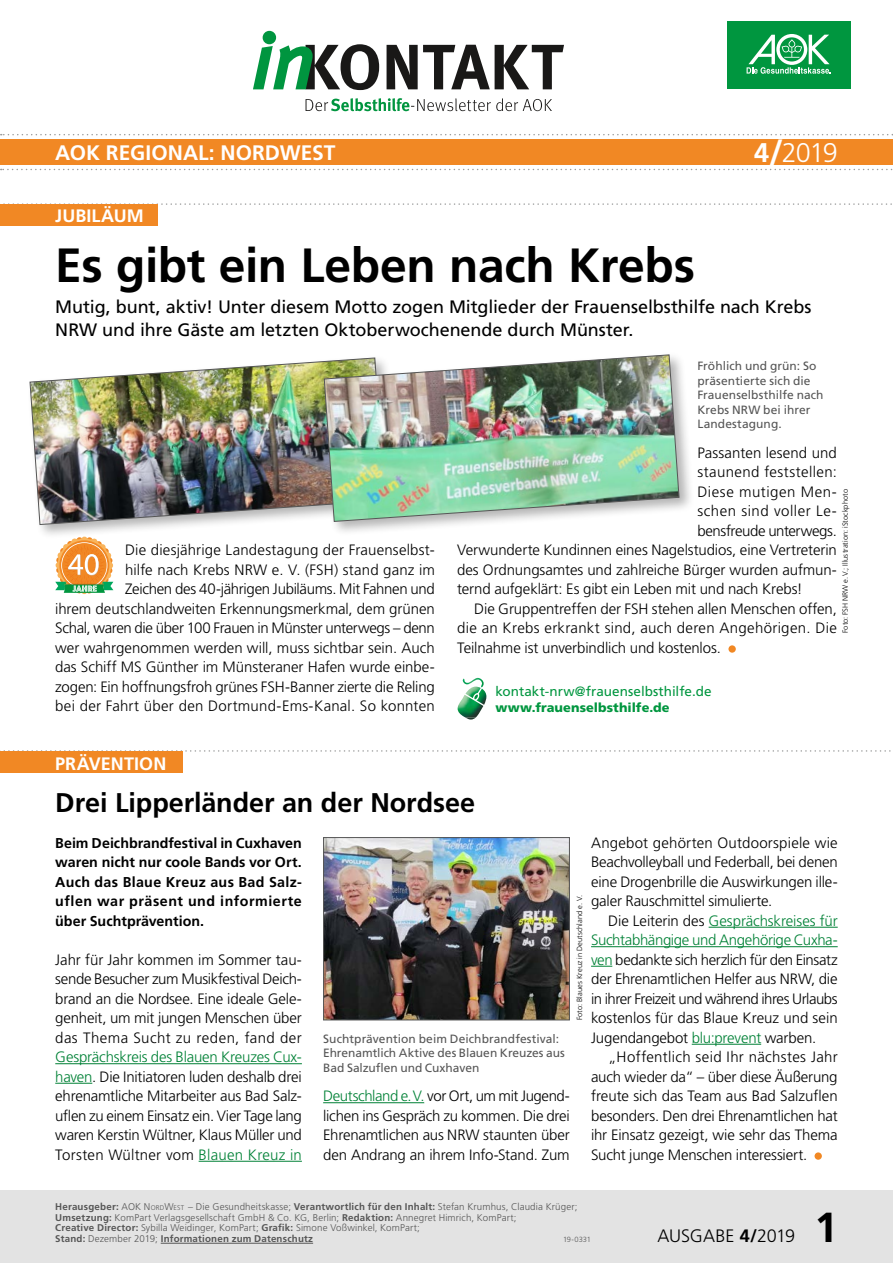
<style>
.page{position:relative;width:893px;height:1263px;background:#fff}
.page>*{position:absolute;margin:0;border:0;box-sizing:border-box;transform-origin:0 0}
.h2_Head_A_26-30pt_groß{font:700 48px "Frutiger LT";letter-spacing:-.005em;color:#000}
.t1{font:700 42px "Frutiger LT";color:#000}
.h2_Head_C_18pt_24_MELD_ohnVorsp{font:700 27px "Frutiger LT";letter-spacing:-.005em;color:#000}
.X_P_-_xx_Titel_xx{font:700 21px "Frutiger LT";color:#fff}
.P_Vorspann_A_Head_A_-_groß{font:18px/22.5px "Frutiger LT";letter-spacing:-.005em;color:#000}
.h1_xx_RUBRIK_xx{font:700 18px "Frutiger LT";letter-spacing:.005em;color:#fff}
.t2{font:300 18px "Frutiger LT";letter-spacing:-.005em;color:#000}
.P_copy_BLOCK_oE{font:300 15px/19.5px "Frutiger LT";letter-spacing:-.005em;color:#000;text-align:justify}
.P_copy_BLOCK_mE{font:300 15px/19.5px "Frutiger LT";letter-spacing:-.01em;color:#000;text-align:justify}
.P_copy_BLOCK_oE-2{font:300 15px "Frutiger LT";letter-spacing:.035em;color:#000}
.P_copy_BLOCK_oE-3{font:300 15px "Frutiger LT";letter-spacing:.025em;color:#000}
.P_copy_BLOCK_oE-4{font:300 15px "Frutiger LT";letter-spacing:-.025em;color:#000}
.P_Anlauf{font:700 14.25px/19.5px "Frutiger LT";letter-spacing:.03em;color:#000;text-align:justify}
.P_2_Mail_grün{font:13.5px "Frutiger LT";color:#00963f}
.P_3_Web_grün_bold{font:900 12.75px "Frutiger LT";letter-spacing:.005em;color:#00963f}
.t3{font:12px/14.7px "Frutiger LT";letter-spacing:.005em;color:#565656}
.P_Impressum{font:300 9.75px/10.5px "Frutiger LT";letter-spacing:.015em;color:#565656}
.t4{font:300 7.5px "Frutiger LT";letter-spacing:.01em;color:#000}
.t5{font:300 7.5px "Frutiger LT";letter-spacing:-.01em;color:#565656}
.s1{color:#008136}
.s2{font-weight:700}
.s3{font-style:inherit}
.s4{font-size:6.9px}
</style>
<div class="page">
<div style="left:0;top:1191px;width:893px;height:72px;background:#e3e3e3"></div>
<svg style="left:1px;top:169px;width:892px;height:1px"></svg>
<div style="left:0;top:139px;width:893px;height:26px;background:#f18824"></div>
<svg style="left:1px;top:134px;width:892px;height:1px"></svg>
<div style="left:727px;top:21px;width:123px;height:68px;background:#00963f"></div>
<svg style="left:747px;top:34px;width:84px;height:40px"></svg>
<svg style="left:306px;top:98px;width:246px;height:13px"></svg>
<svg style="left:253px;top:31px;width:311px;height:60px"></svg>
<hr style="left:161px;top:1243px;width:152px;height:1px;background:#565656">
<div style="left:728px;top:645px;width:8px;height:8px;background:#f18824;border-radius:50%"></div>
<svg style="left:0;top:203px;width:892px;height:2px"></svg>
<svg style="left:0;top:750px;width:891px;height:2px"></svg>
<hr style="left:55px;top:1063px;width:247px;height:1px;background:#008136">
<hr style="left:55px;top:1083px;width:37px;height:1px;background:#008136">
<hr style="left:199px;top:1161px;width:103px;height:1px;background:#008136">
<hr style="left:323px;top:1102px;width:101px;height:1px;background:#008136">
<hr style="left:709px;top:927px;width:129px;height:1px;background:#008136">
<hr style="left:591px;top:946px;width:247px;height:1px;background:#008136">
<svg style="left:591px;top:966px;width:21px;height:1px"></svg>
<hr style="left:692px;top:1044px;width:69px;height:1px;background:#008136">
<div style="left:814px;top:1152px;width:8px;height:8px;background:#f18824;border-radius:50%"></div>
<div style="left:27px;top:355px;width:373px;height:185px;background:#000;opacity:.3"></div>
<img style="left:30px;top:357px;width:291px;height:168px">
<div style="left:321px;top:352px;width:374px;height:185px;background:#000;opacity:.3"></div>
<img style="left:324px;top:354px;width:355px;height:168px">
<img style="left:325px;top:839px;width:243px;height:179px">
<div style="left:323px;top:837px;width:247px;height:183px;border:1px solid #565656"></div>
<div style="left:0;top:205px;width:157px;height:21px;background:#f18824"></div>
<div style="left:0;top:752px;width:183px;height:21px;background:#f18824"></div>
<img style="left:463px;top:678px;width:21px;height:9px">
<img style="left:465px;top:687px;width:16px;height:8px">
<img style="left:476px;top:689px;width:10px;height:16px">
<svg style="left:465px;top:717px;width:11px;height:2px"></svg>
<img style="left:458px;top:695px;width:25px;height:22px">
<svg style="left:55px;top:537px;width:58px;height:57px"></svg>
<p class="X_P_-_xx_Titel_xx" style="left:55px;top:141px;width:282px">AOK REGIONAL: NORDWEST</p>
<h1 class="h1_xx_RUBRIK_xx" style="left:55px;top:206px;width:90px">JUBILÄUM</h1>
<h2 class="h2_Head_A_26-30pt_groß" style="left:55px;top:237px;width:641px">Es gibt ein Leben nach Krebs</h2>
<p class="P_Vorspann_A_Head_A_-_groß" style="left:55px;top:296px;width:758px">Mutig, bunt, aktiv! Unter diesem Motto zogen Mitglieder der Frauenselbsthilfe nach Krebs<br>NRW und ihre Gäste am letzten Oktoberwochenende durch Münster.</p>
<p class="P_copy_BLOCK_oE" style="left:55px;top:540px;width:381px;text-align:right">Die diesjährige Landestagung der Frauenselbst-<br>hilfe nach Krebs NRW e. V. (FSH) stand ganz im<br>Zeichen des 40-jährigen Jubiläums. Mit Fahnen und<br>ihrem deutschlandweiten Erkennungsmerkmal, dem grünen Schal, waren die über 100 Frauen in Münster unterwegs – denn wer wahrgenommen werden will, muss sichtbar sein. Auch das Schiff MS Günther im Münsteraner Hafen wurde einbe&shy;zogen: Ein hoffnungsfroh grünes FSH-Banner zierte die Reling bei der Fahrt über den Dortmund-Ems-Kanal. So konnten</p>
<h1 class="h1_xx_RUBRIK_xx" style="left:55px;top:753px;width:113px">PRÄVENTION</h1>
<p class="t3" style="left:697px;top:358px;width:128px">Fröhlich und grün: So präsentierte sich die<br>Frauenselbsthilfe nach<br>Krebs NRW bei ihrer<br>Landestagung.</p>
<p class="P_copy_BLOCK_oE" style="left:697px;top:443px;width:141px">Passanten lesend und</p>
<p class="P_copy_BLOCK_oE-3" style="left:697px;top:463px;width:141px">staunend feststellen:</p>
<p class="P_copy_BLOCK_oE-2" style="left:697px;top:483px;width:141px">Diese mutigen Men-</p>
<p class="P_copy_BLOCK_oE-2" style="left:697px;top:502px;width:141px">schen sind voller Le-</p>
<p class="P_copy_BLOCK_oE-4" style="left:697px;top:522px;width:141px">bensfreude unterwegs.</p>
<p class="P_copy_BLOCK_oE" style="left:457px;top:540px;width:381px">Verwunderte Kundinnen eines Nagelstudios, eine Vertreterin</p>
<p class="P_copy_BLOCK_oE" style="left:457px;top:560px;width:381px">des Ordnungsamtes und zahlreiche Bürger wurden aufmun-</p>
<p class="P_copy_BLOCK_oE" style="left:457px;top:579px;width:347px">ternd aufgeklärt: Es gibt ein Leben mit und nach Krebs!</p>
<p class="P_copy_BLOCK_mE" style="left:457px;top:599px;width:381px;text-indent:17px">Die Gruppentreffen der FSH stehen allen Menschen offen, die an Krebs erkrankt sind, auch deren Angehörigen. Die Teilnahme ist unverbindlich und kostenlos.</p>
<p class="t4" style="left:841px;top:633px;width:146px;rotate:-90deg">Foto: FSH NRW e.V.; Illustration: iStockphoto</p>
<p class="P_2_Mail_grün" style="left:495px;top:683px;width:218px">kontakt-nrw@frauenselbsthilfe.de</p>
<p class="P_3_Web_grün_bold" style="left:495px;top:700px;width:176px">www.frauenselbsthilfe.de</p>
<h2 class="h2_Head_C_18pt_24_MELD_ohnVorsp" style="left:55px;top:787px;width:421px">Drei Lipperländer an der Nordsee</h2>
<p class="P_Anlauf" style="left:55px;top:833px;width:248px">Beim Deichbrandfestival in Cuxhaven waren nicht nur coole Bands vor Ort.<br>Auch das Blaue Kreuz aus Bad Salz&shy;uflen war präsent und informierte über Suchtprävention.</p>
<p class="P_copy_BLOCK_oE" style="left:55px;top:950px;width:248px">Jahr für Jahr kommen im Sommer tau&shy;sende Besucher zum Musikfestival Deich&shy;brand an die Nordsee. Eine ideale Gele&shy;genheit, um mit jungen Menschen über das Thema Sucht zu reden, fand der <span class="s1">Gesprächskreis des Blauen Kreuzes Cux&shy;haven</span>. Die Initiatoren luden deshalb drei ehrenamtliche Mitarbeiter aus Bad Salz&shy;uflen zu einem Einsatz ein. Vier Tage lang waren Kerstin Wültner, Klaus Müller und Torsten Wültner vom <span class="s1">Blauen Kreuz in</span></p>
<p class="t4" style="left:575px;top:1020px;width:127px;rotate:-90deg">Foto: Blaues Kreuz in Deutschland e. V.</p>
<p class="t3" style="left:323px;top:1031px;width:243px">Suchtprävention beim Deichbrandfestival:<br>Ehrenamtlich Aktive des Blauen Kreuzes aus<br>Bad Salzuflen und Cuxhaven</p>
<p class="P_copy_BLOCK_oE" style="left:323px;top:1086px;width:248px"><span class="s1">Deutschland e.V.</span> vor Ort, um mit Jugend&shy;lichen ins Gespräch zu kommen. Die drei Ehrenamtlichen aus NRW staunten über den Andrang an ihrem Info-Stand. Zum</p>
<p class="P_copy_BLOCK_oE" style="left:591px;top:833px;width:248px">Angebot gehörten Outdoorspiele wie Beachvolleyball und Federball, bei denen eine Drogenbrille die Auswirkungen ille&shy;galer Rauschmittel simulierte.</p>
<p class="P_copy_BLOCK_mE" style="left:591px;top:911px;width:248px;text-indent:17px">Die Leiterin des <span class="s1">Gesprächskreises für Suchtabhängige und Angehörige Cuxha&shy;ven</span> bedankte sich herzlich für den Einsatz der Ehrenamtlichen Helfer aus NRW, die in ihrer Freizeit und während ihres Urlaubs kostenlos für das Blaue Kreuz und sein Jugendangebot <span class="s1">blu:prevent</span> warben.</p>
<p class="P_copy_BLOCK_mE" style="left:591px;top:1047px;width:248px;text-indent:17px">„Hoffentlich seid Ihr nächstes Jahr auch wieder da“ – über diese Äußerung freute sich das Team aus Bad Salzuflen besonders. Den drei Ehrenamtlichen hat ihr Einsatz gezeigt, wie sehr das Thema Sucht junge Menschen interessiert.</p>
<p class="P_Impressum" style="left:55px;top:1202px;width:524px"><span class="s2">Herausgeber:</span> AOK <span class="s3">N</span><span class="s4">ORD</span><span class="s3">W</span><span class="s4">EST</span> – Die Gesundheitskasse; <span class="s2">Verantwortlich für den Inhalt:</span> Stefan Krumhus, Claudia Krüger; <span class="s2">Umsetzung:</span> KomPart Verlagsgesellschaft GmbH &amp; Co. KG, Berlin; <span class="s2">Redaktion:</span> Annegret Himrich, KomPart;<br><span class="s2">Creative Director:</span> Sybilla Weidinger, KomPart; <span class="s2">Grafik:</span> Simone Voßwinkel, KomPart;<br><span class="s2">Stand:</span> Dezember 2019; <span class="s2">Informationen zum Datenschutz</span></p>
<p class="t5" style="left:563px;top:1235px;width:30px">19-0331</p>
<p class="t2" style="left:657px;top:1225px;width:139px">AUSGABE <span class="s2">4/</span>2019</p>
<h2 class="t1" style="left:814px;top:1202px;width:25px">1</h2>
</div>
